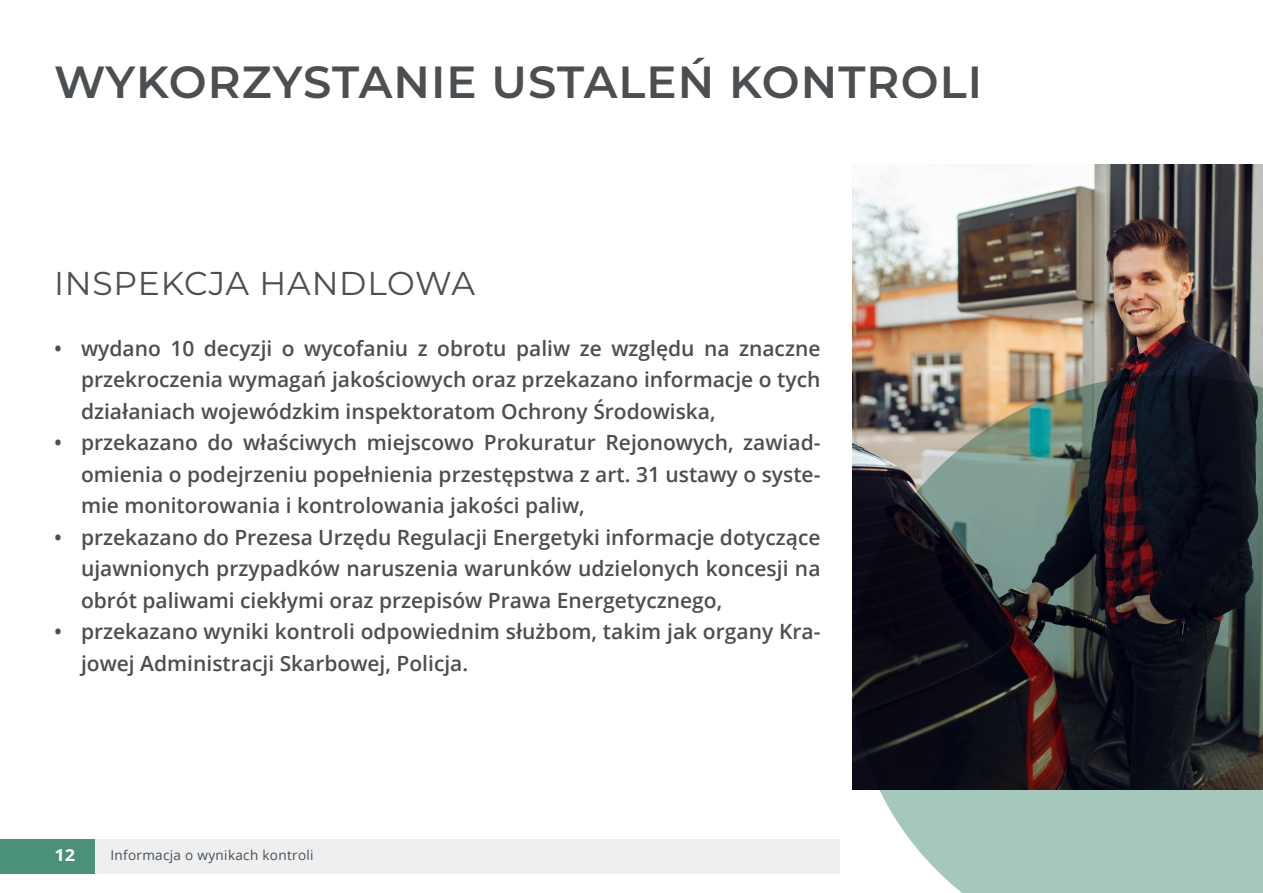
<style>
.page{position:relative;width:1263px;height:893px;background:#fff}
.page>*{position:absolute;margin:0;border:0;box-sizing:border-box;transform-origin:0 0}
.t1{font:600 45px "Montserrat";letter-spacing:.025em;color:#4b4f51}
.t2{font:33px "Montserrat";letter-spacing:.025em;color:#4b4f51}
.t3{font:600 21px/31.5px "Open Sans";color:#4b4f51;text-align:justify}
.t4{font:700 16.5px "Open Sans";color:#fff;scale:1.1 1}
.t5{font:13.5px "Open Sans";letter-spacing:.025em;color:#4b4f51}
</style>
<div class="page">
<div style="left:0;top:839px;width:95px;height:34px;background:#4b9079"></div>
<div style="left:95px;top:839px;width:744px;height:34px;background:#eeeff1"></div>
<img style="left:852px;top:164px;width:411px;height:211px">
<svg style="left:852px;top:375px;width:411px;height:518px;background:#4b5151"></svg>
<p class="t1" style="left:54px;top:50px;width:929px">WYKORZYSTANIE USTALEŃ KONTROLI</p>
<p class="t2" style="left:54px;top:261px;width:422px">INSPEKCJA HANDLOWA</p>
<p class="t3" style="left:81px;top:332px;width:741px;text-indent:-27px">• wydano 10 decyzji o wycofaniu z obrotu paliw ze względu na znaczne przekroczenia wymagań jakościowych oraz przekazano informacje o tych działaniach wojewódzkim inspektoratom Ochrony Środowiska,</p>
<p class="t3" style="left:81px;top:426px;width:741px;text-indent:-27px">• przekazano do właściwych miejscowo Prokuratur Rejonowych, zawiad&shy;omienia o podejrzeniu popełnienia przestępstwa z art. 31 ustawy o syste&shy;mie monitorowania i kontrolowania jakości paliw,</p>
<p class="t3" style="left:81px;top:521px;width:741px;text-indent:-27px">• przekazano do Prezesa Urzędu Regulacji Energetyki informacje dotyczące ujawnionych przypadków naruszenia warunków udzielonych koncesji na obrót paliwami ciekłymi oraz przepisów Prawa Energetycznego,</p>
<p class="t3" style="left:81px;top:615px;width:741px;text-indent:-27px">• przekazano wyniki kontroli odpowiednim służbom, takim jak organy Kra&shy;jowej Administracji Skarbowej, Policja.</p>
<p class="t4" style="left:54px;top:843px;width:20px">12</p>
<p class="t5" style="left:110px;top:846px;width:205px">Informacja o wynikach kontroli</p>
</div>
